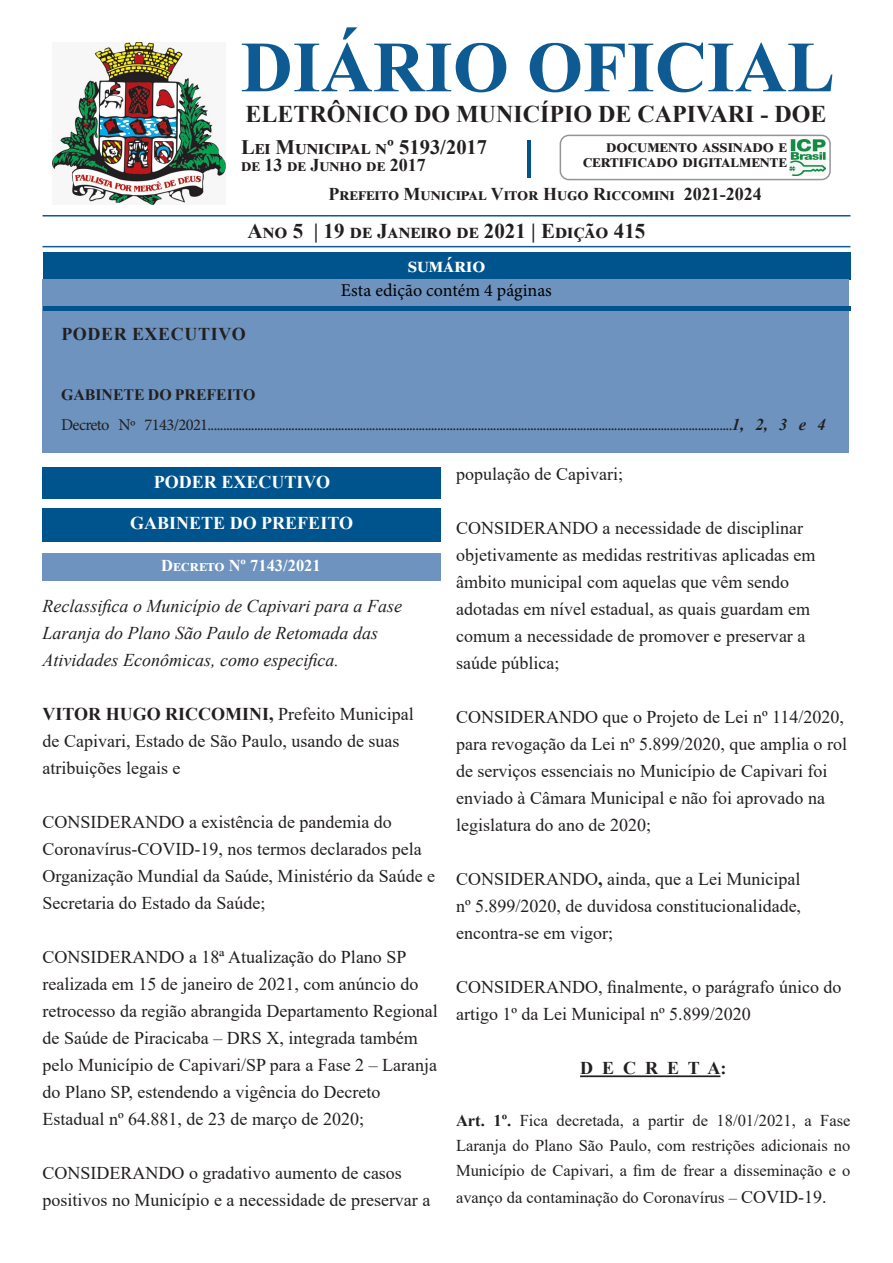
<style>
.page{position:relative;width:893px;height:1263px;background:#fff}
.page>*{position:absolute;margin:0;border:0;box-sizing:border-box;transform-origin:0 0}
.t1{font:700 72px "Times New Roman";color:#0d5b92}
.t2{font:700 24px "Times New Roman";color:#231f20}
.t3{font:700 21px "Times New Roman";color:#231f20}
.t4{font:700 21px "Times New Roman";color:#fff}
.t5{font:700 20.55px "Times New Roman";color:#231f20}
.t6{font:18px/27px "Times New Roman";color:#231f20}
.t7{font:italic 18px/27px "Times New Roman";color:#231f20}
.t8{font:700 18px "Times New Roman";letter-spacing:.02em;color:#231f20}
.t9{font:700 18px "Times New Roman";color:#231f20}
.t10{font:700 18px "Times New Roman";color:#fff}
.t11{font:18px "Minion Pro";color:#000}
.t12{font:16.5px "Minion Pro";letter-spacing:-.04em;color:#231f20}
.t13{font:16.5px/24.8px "Times New Roman";color:#231f20;text-align:justify}
.t14{font:700 16.5px "Times New Roman";color:#fff}
.t15{font:700 15.9px "Times New Roman";letter-spacing:-.005em;color:#231f20}
.s1{font-family:"Times New Roman";font-weight:700;font-style:italic}
.s2{font-weight:700}
.s3{font-size:18px}
</style>
<div class="page">
<div style="left:43px;top:252px;width:807px;height:27px;background:#00548e"></div>
<div style="left:43px;top:279px;width:806px;height:174px;background:#6d93be"></div>
<img style="left:52px;top:43px;width:173px;height:161px">
<hr style="left:43px;top:215px;width:807px;height:1px;background:#0d5b92">
<hr style="left:43px;top:246px;width:807px;height:1px;background:#0d5b92">
<hr style="left:527px;top:140px;width:4px;height:38px;background:#00548e">
<div style="left:43px;top:306px;width:807px;height:5px;background:#00548e"></div>
<div style="left:560px;top:135px;width:271px;height:45px;border:2px solid #939598;border-radius:9px"></div>
<div style="left:43px;top:468px;width:398px;height:31px;background:#00548e"></div>
<div style="left:42px;top:553px;width:399px;height:28px;background:#6d93be"></div>
<div style="left:42px;top:509px;width:399px;height:25px;background:#00548e"></div>
<div style="left:42px;top:516px;width:399px;height:26px;background:#00548e"></div>
<img style="left:789px;top:140px;width:37px;height:35px">
<hr style="left:580px;top:1075px;width:140px;height:2px;background:#231f20">
<p class="t1" style="left:241px;top:15px;width:596px">DIÁRIO OFICIAL</p>
<p class="t2" style="left:245px;top:96px;width:582px">ELETRÔNICO DO MUNICÍPIO DE CAPIVARI - DOE</p>
<p class="t5" style="left:241px;top:132px;width:248px">Lei Municipal nº 5193/2017</p>
<p class="t9" style="left:241px;top:152px;width:186px">de 13 de Junho de 2017</p>
<p class="t8" style="left:606px;top:133px;width:182px">documento assinado e</p>
<p class="t8" style="left:583px;top:148px;width:205px">certificado digitalmente</p>
<p class="t9" style="left:328px;top:181px;width:435px">Prefeito Municipal Vitor Hugo Riccomini 2021-2024</p>
<p class="t3" style="left:248px;top:216px;width:399px">Ano 5 | 19 de Janeiro de 2021 | Edição 415</p>
<p class="t4" style="left:408px;top:249px;width:79px">sumário</p>
<p class="t11" style="left:341px;top:278px;width:212px">Esta edição contém 4 páginas</p>
<p class="t8" style="left:61px;top:321px;width:186px">PODER EXECUTIVO</p>
<p class="t15" style="left:61px;top:383px;width:196px">GABINETE DO PREFEITO</p>
<p class="t12" style="left:61px;top:413px;width:766px">Decreto Nº 7143/2021.........................................................................................................................................................................<span class="s1">1, 2, 3 e 4</span></p>
<p class="t10" style="left:154px;top:469px;width:178px">PODER EXECUTIVO</p>
<p class="t10" style="left:130px;top:510px;width:224px">GABINETE DO PREFEITO</p>
<p class="t14" style="left:161px;top:554px;width:161px">Decreto Nº 7143/2021</p>
<p class="t7" style="left:43px;top:592px;width:361px">Reclassifica o Município de Capivari para a Fase<br>Laranja do Plano São Paulo de Retomada das<br>Atividades Econômicas, como especifica.</p>
<p class="t6" style="left:43px;top:700px;width:373px"><span class="s2">VITOR HUGO RICCOMINI,</span> Prefeito Municipal de Capivari, Estado de São Paulo, usando de suas atribuições legais e</p>
<p class="t6" style="left:43px;top:808px;width:394px">CONSIDERANDO a existência de pandemia do Coronavírus-COVID-19, nos termos declarados pela Organização Mundial da Saúde, Ministério da Saúde e Secretaria do Estado da Saúde;</p>
<p class="t6" style="left:43px;top:943px;width:397px">CONSIDERANDO a 18ª Atualização do Plano SP realizada em 15 de janeiro de 2021, com anúncio do retrocesso da região abrangida Departamento Regional de Saúde de Piracicaba – DRS X, integrada também pelo Município de Capivari/SP para a Fase 2 – Laranja do Plano SP, estendendo a vigência do Decreto Estadual nº 64.881, de 23 de março de 2020;</p>
<p class="t6" style="left:43px;top:1159px;width:389px">CONSIDERANDO o gradativo aumento de casos positivos no Município e a necessidade de preservar a</p>
<p class="t6" style="left:456px;top:460px;width:168px">população de Capivari;</p>
<p class="t6" style="left:456px;top:514px;width:361px">CONSIDERANDO a necessidade de disciplinar objetivamente as medidas restritivas aplicadas em âmbito municipal com aquelas que vêm sendo adotadas em nível estadual, as quais guardam em comum a necessidade de promover e preservar a saúde pública;</p>
<p class="t6" style="left:456px;top:703px;width:392px">CONSIDERANDO que o Projeto de Lei nº 114/2020, para revogação da Lei nº 5.899/2020, que amplia o rol de serviços essenciais no Município de Capivari foi enviado à Câmara Municipal e não foi aprovado na legislatura do ano de 2020;</p>
<p class="t6" style="left:456px;top:865px;width:347px;text-align:justify">CONSIDERANDO<span class="s2">,</span> ainda, que a Lei Municipal nº 5.899/2020, de duvidosa constitucionalidade, encontra-se em vigor;</p>
<p class="t6" style="left:456px;top:973px;width:387px">CONSIDERANDO, finalmente, o parágrafo único do artigo 1º da Lei Municipal nº 5.899/2020</p>
<p class="t8" style="left:580px;top:1055px;width:148px">D E C R E T A:</p>
<p class="t13" style="left:456px;top:1108px;width:396px"><span class="s2">Art. 1º.</span> Fica decretada, a partir de 18/01/2021, a Fase Laranja do Plano São Paulo, com restrições adicionais no Município de Capivari, a fim de frear a disseminação e o</p>
<p class="t13" style="left:456px;top:1184px;width:372px">avanço da contaminação do Coronavírus – <span class="s3">COVID-19.</span></p>
</div>
